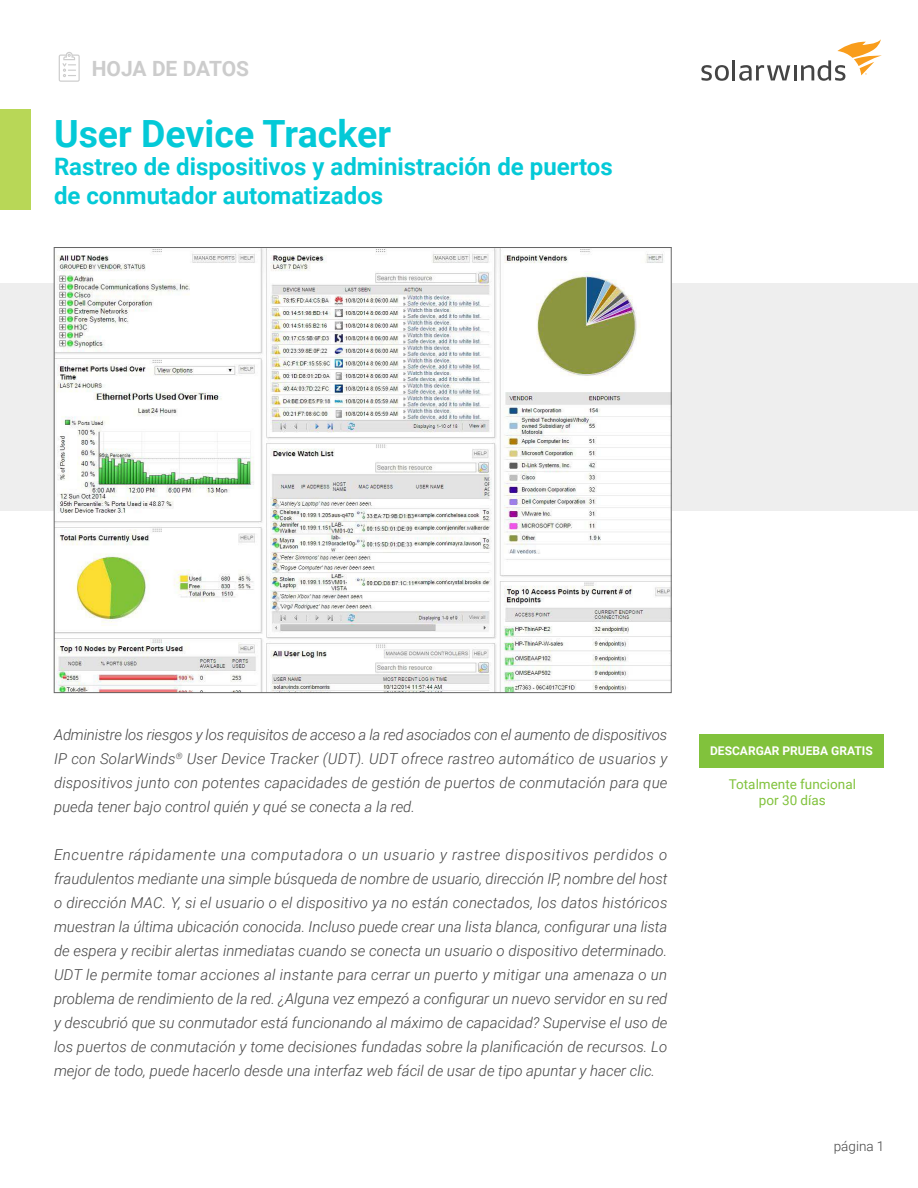
<style>
.page{position:relative;width:918px;height:1188px;background:#fff}
.page>*{position:absolute;margin:0;border:0;box-sizing:border-box;transform-origin:0 0}
.t1{font:700 37.5px "Roboto";color:#04c9d7}
.t2{font:700 24px/28.8px "Roboto";color:#04c9d7}
.t3{font:700 21px "Roboto";letter-spacing:-.005em;color:#ccc}
.t4{font:italic 300 15px/24px "Roboto";color:#444;text-align:justify}
.t5{font:13.5px/16.2px "Roboto";color:#81c23c;text-align:center}
.t6{font:300 13.5px "Roboto";color:#444}
.t7{font:700 12px "Roboto";color:#fff}
</style>
<div class="page">
<div style="left:0;top:109px;width:30px;height:101px;background:#b8d757"></div>
<div style="left:0;top:283px;width:918px;height:228px;background:#eee"></div>
<img style="left:56px;top:249px;width:613px;height:442px">
<svg style="left:701px;top:65px;width:28px;height:16px"></svg>
<hr style="left:732px;top:60px;width:3px;height:20px;background:#444">
<svg style="left:739px;top:65px;width:51px;height:16px"></svg>
<hr style="left:794px;top:65px;width:3px;height:15px;background:#444">
<svg style="left:801px;top:39px;width:81px;height:42px"></svg>
<svg style="left:59px;top:52px;width:21px;height:30px"></svg>
<div style="left:699px;top:734px;width:185px;height:33px;background:#81c23c"></div>
<h3 class="t3" style="left:92px;top:54px;width:159px">HOJA DE DATOS</h3>
<h1 class="t1" style="left:54px;top:107px;width:339px">User Device Tracker</h1>
<h2 class="t2" style="left:54px;top:152px;width:560px">Rastreo de dispositivos y administración de puertos de conmutador automatizados</h2>
<p class="t4" style="left:54px;top:722px;width:615px">Administre los riesgos y los requisitos de acceso a la red asociados con el aumento de dispositivos IP con SolarWinds<sup>®</sup> User Device Tracker (UDT). UDT ofrece rastreo automático de usuarios y dispositivos junto con potentes capacidades de gestión de puertos de conmutación para que pueda tener bajo control quién y qué se conecta a la red.</p>
<p class="t4" style="left:54px;top:842px;width:615px">Encuentre rápidamente una computadora o un usuario y rastree dispositivos perdidos o fraudulentos mediante una simple búsqueda de nombre de usuario, dirección IP, nombre del host o dirección MAC. Y, si el usuario o el dispositivo ya no están conectados, los datos históricos muestran la última ubicación conocida. Incluso puede crear una lista blanca, configurar una lista de espera y recibir alertas inmediatas cuando se conecta un usuario o dispositivo determinado.<br>UDT le permite tomar acciones al instante para cerrar un puerto y mitigar una amenaza o un problema de rendimiento de la red. ¿Alguna vez empezó a configurar un nuevo servidor en su red y descubrió que su conmutador está funcionando al máximo de capacidad? Supervise el uso de los puertos de conmutación y tome decisiones fundadas sobre la planificación de recursos. Lo mejor de todo, puede hacerlo desde una interfaz web fácil de usar de tipo apuntar y hacer clic.</p>
<p class="t7" style="left:710px;top:743px;width:164px">DESCARGAR PRUEBA GRATIS</p>
<p class="t5" style="left:729px;top:776px;width:129px">Totalmente funcional por 30 días</p>
<p class="t6" style="left:834px;top:1137px;width:52px">página 1</p>
</div>
